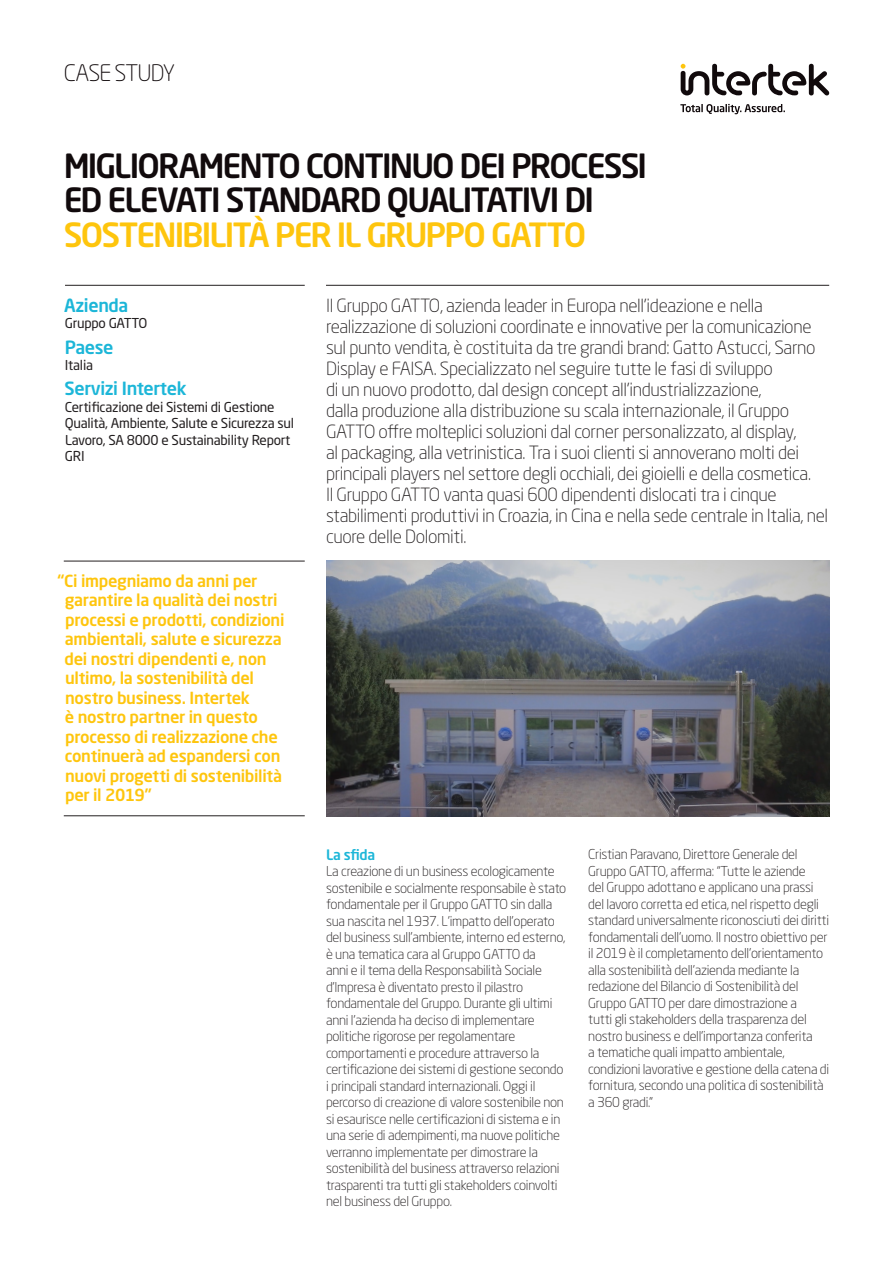
<style>
.page{position:relative;width:893px;height:1263px;background:#fff}
.page>*{position:absolute;margin:0;border:0;box-sizing:border-box;transform-origin:0 0}
.Paragraph_Style_1{font:500 33px "Neo Sans Std";letter-spacing:-.06em;color:#110a0c}
.Paragraph_Style_1-2{font:500 33px "Neo Sans Std";letter-spacing:-.055em;color:#fec50d}
.Paragraph_Style_1-3{font:300 22.5px "Neo Sans Std";letter-spacing:-.035em;color:#110a0c}
.Introduction_Paragra{font:300 18px/21px "Neo Sans Std";letter-spacing:-.02em;color:#231f20}
.Company{font:500 18px "Neo Sans Std";letter-spacing:-.02em;color:#1cb6d8}
.t1{font:500 16.5px/19.5px "Neo Sans Std";letter-spacing:-.02em;color:#fec50d}
.Subheading{font:500 14.25px "Neo Sans Std";color:#1cb6d8}
.Body_Text{font:300 13.5px/16.5px "Neo Sans Std";letter-spacing:-.02em;color:#231f20}
.Description{font:13.5px/16.5px "Neo Sans Std";letter-spacing:-.02em;color:#231f20}
</style>
<div class="page">
<svg style="left:680px;top:104px;width:105px;height:10px"></svg>
<svg style="left:681px;top:64px;width:148px;height:31px"></svg>
<hr style="left:65px;top:285px;width:240px;height:1px;background:#231f20">
<hr style="left:64px;top:561px;width:241px;height:1px;background:#231f20">
<hr style="left:64px;top:815px;width:241px;height:1px;background:#231f20">
<hr style="left:326px;top:285px;width:503px;height:1px;background:#231f20">
<img style="left:326px;top:561px;width:503px;height:255px">
<p class="Paragraph_Style_1-3" style="left:64px;top:59px;width:113px">CASE STUDY</p>
<p class="Paragraph_Style_1" style="left:64px;top:145px;width:585px">MIGLIORAMENTO CONTINUO DEI PROCESSI</p>
<p class="Paragraph_Style_1" style="left:64px;top:179px;width:532px">ED ELEVATI STANDARD QUALITATIVI DI</p>
<p class="Paragraph_Style_1-2" style="left:64px;top:214px;width:524px">SOSTENIBILITÀ PER IL GRUPPO GATTO</p>
<p class="Company" style="left:64px;top:294px;width:66px">Azienda</p>
<p class="Description" style="left:65px;top:315px;width:84px">Gruppo GATTO</p>
<p class="Company" style="left:65px;top:336px;width:50px">Paese</p>
<p class="Description" style="left:65px;top:357px;width:30px">Italia</p>
<p class="Company" style="left:65px;top:377px;width:124px">Servizi Intertek</p>
<p class="Description" style="left:65px;top:398px;width:231px">Certificazione dei Sistemi di Gestione<br>Qualità, Ambiente, Salute e Sicurezza sul<br>Lavoro, SA 8000 e Sustainability Report<br>GRI</p>
<p class="t1" style="left:65px;top:570px;width:221px;text-indent:-7px">“Ci impegniamo da anni per garantire la qualità dei nostri processi e prodotti, condizioni ambientali, salute e sicurezza dei nostri dipendenti e, non ultimo, la sostenibilità del nostro business. Intertek<br>è nostro partner in questo processo di realizzazione che continuerà ad espandersi con nuovi progetti di sostenibilità per il 2019”</p>
<p class="Introduction_Paragra" style="left:326px;top:295px;width:504px">Il Gruppo GATTO, azienda leader in Europa nell’ideazione e nella realizzazione di soluzioni coordinate e innovative per la comunicazione sul punto vendita, è costituita da tre grandi brand: Gatto Astucci, Sarno Display e FAISA. Specializzato nel seguire tutte le fasi di sviluppo<br>di un nuovo prodotto, dal design concept all’industrializzazione,<br>dalla produzione alla distribuzione su scala internazionale, il Gruppo GATTO offre molteplici soluzioni dal corner personalizzato, al display,<br>al packaging, alla vetrinistica. Tra i suoi clienti si annoverano molti dei principali players nel settore degli occhiali, dei gioielli e della cosmetica.<br>Il Gruppo GATTO vanta quasi 600 dipendenti dislocati tra i cinque stabilimenti produttivi in Croazia, in Cina e nella sede centrale in Italia, nel cuore delle Dolomiti.</p>
<p class="Subheading" style="left:326px;top:845px;width:51px">La sfida</p>
<p class="Body_Text" style="left:326px;top:863px;width:242px">La creazione di un business ecologicamente sostenibile e socialmente responsabile è stato fondamentale per il Gruppo GATTO sin dalla sua nascita nel 1937. L’impatto dell’operato del business sull’ambiente, interno ed esterno, è una tematica cara al Gruppo GATTO da<br>anni e il tema della Responsabilità Sociale d’Impresa è diventato presto il pilastro fondamentale del Gruppo. Durante gli ultimi anni l’azienda ha deciso di implementare politiche rigorose per regolamentare comportamenti e procedure attraverso la certificazione dei sistemi di gestione secondo i principali standard internazionali. Oggi il percorso di creazione di valore sostenibile non si esaurisce nelle certificazioni di sistema e in una serie di adempimenti, ma nuove politiche verranno implementate per dimostrare la sostenibilità del business attraverso relazioni trasparenti tra tutti gli stakeholders coinvolti nel business del Gruppo.</p>
<p class="Body_Text" style="left:588px;top:846px;width:242px">Cristian Paravano, Direttore Generale del Gruppo GATTO, afferma: “Tutte le aziende<br>del Gruppo adottano e applicano una prassi del lavoro corretta ed etica, nel rispetto degli standard universalmente riconosciuti dei diritti fondamentali dell’uomo. Il nostro obiettivo per il 2019 è il completamento dell’orientamento alla sostenibilità dell’azienda mediante la redazione del Bilancio di Sostenibilità del Gruppo GATTO per dare dimostrazione a<br>tutti gli stakeholders della trasparenza del nostro business e dell’importanza conferita<br>a tematiche quali impatto ambientale, condizioni lavorative e gestione della catena di fornitura, secondo una politica di sostenibilità a 360 gradi.”</p>
</div>
